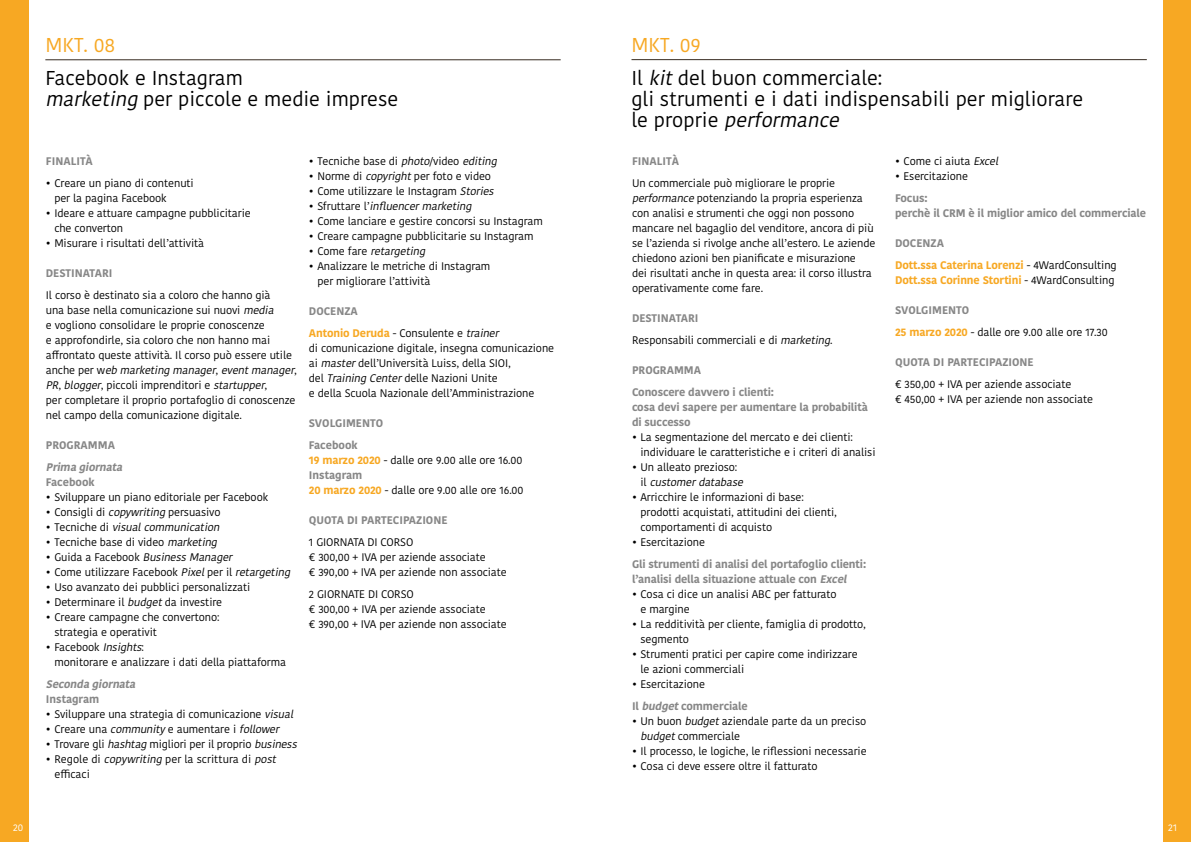
<style>
.page{position:relative;width:1191px;height:842px;background:#fff}
.page>*{position:absolute;margin:0;border:0;box-sizing:border-box;transform-origin:0 0}
.t1{font:20px/21px "Kohinoor Devanagari";color:#000}
.t2{font:20px "Kohinoor Devanagari";color:#f7a823}
.t3{font:11px/15px "Kohinoor Devanagari";letter-spacing:-.01em;color:#000}
.t4{font:700 11px/15px "Kohinoor Devanagari";letter-spacing:-.01em;color:#878787}
.t5{font:700 11px/22px "Kohinoor Devanagari";letter-spacing:-.01em;color:#f7a823}
.t6{font:italic 11px "Kohinoor Devanagari";color:#000}
.t7{font:italic 700 11px "Kohinoor Devanagari";color:#878787}
.t8{font:10px "Kohinoor Devanagari";color:#fff}
.s1{font-style:italic}
.s2{font-style:normal}
.s3{color:#878787}
.s4{font-weight:400;color:#000}
.s5{font-weight:400;font-style:italic;color:#000}
.s6{font-weight:700;color:#f7a823}
.s7{font-weight:700;color:#878787}
.s8{font-weight:700;font-style:italic;color:#878787}
</style>
<div class="page">
<div style="left:1163px;top:0;width:28px;height:842px;background:#f7a823"></div>
<div style="left:0;top:0;width:28px;height:842px;background:#f7a823"></div>
<hr style="left:631px;top:59px;width:515px;height:1px;background:#372b21">
<hr style="left:45px;top:60px;width:515px;height:1px;background:#372b21">
<h1 class="t2" style="left:45px;top:34px;width:71px">MKT. 08</h1>
<h1 class="t1" style="left:45px;top:67px;width:355px">Facebook e Instagram<br><span class="s1">marketing</span> per piccole e medie imprese</h1>
<p class="t4" style="left:46px;top:153px;width:49px">FINALITÀ</p>
<p class="t3" style="left:54px;top:175px;width:141px;text-indent:-9px">• Creare un piano di contenuti per la pagina Facebook</p>
<p class="t3" style="left:54px;top:205px;width:198px;text-indent:-9px">• Ideare e attuare campagne pubblicitarie che converton</p>
<p class="t3" style="left:46px;top:235px;width:160px">• Misurare i risultati dell’attività</p>
<p class="t4" style="left:46px;top:265px;width:68px">DESTINATARI</p>
<p class="t3" style="left:46px;top:287px;width:253px">Il corso è destinato sia a coloro che hanno già<br>una base nella comunicazione sui nuovi <span class="s1">media<br></span>e vogliono consolidare le proprie conoscenze<br>e approfondirle, sia coloro che non hanno mai affrontato queste attività. Il corso può essere utile a n c h e p e r w <span class="s1">ebmarketingmanager</span>, <span class="s1">eventmanager</span>, <span class="s1">PR</span>, <span class="s1">blogger</span>, p i c c o l i i m p re n d i to r i e <span class="s1">startupper</span>,<br>per completare il proprio portafoglio di conoscenze nel campo della comunicazione digitale.</p>
<p class="t4" style="left:46px;top:437px;width:71px">PROGRAMMA</p>
<p class="t7" style="left:46px;top:457px;width:81px">Primagiornata</p>
<p class="t4" style="left:46px;top:474px;width:50px">Facebook</p>
<p class="t3" style="left:46px;top:489px;width:224px">• Sviluppare un piano editoriale per Facebook</p>
<p class="t3" style="left:46px;top:504px;width:176px">• Consigli di <span class="s1">copywriting</span>persuasivo</p>
<p class="t6" style="left:46px;top:520px;width:178px"><span class="s2">• Te c n i c h e d i</span> visualcommunication</p>
<p class="t3" style="left:46px;top:534px;width:176px">• Tecniche base di video <span class="s1">marketing</span></p>
<p class="t3" style="left:46px;top:549px;width:191px">• G u i d a a Fa c e b o o k <span class="s1">BusinessManager</span></p>
<p class="t3" style="left:46px;top:564px;width:249px">• Come utilizzare Facebook <span class="s1">Pixel</span>per il <span class="s1">retargeting</span></p>
<p class="t3" style="left:46px;top:579px;width:206px">• Uso avanzato dei pubblici personalizzati</p>
<p class="t3" style="left:46px;top:594px;width:178px">• Determinare il <span class="s1">budget</span>da investire</p>
<p class="t3" style="left:54px;top:609px;width:167px;text-indent:-9px">• Creare campagne che convertono: strategia e operativit</p>
<p class="t3" style="left:54px;top:639px;width:233px;text-indent:-9px">• Face b o o k <span class="s1">Insights</span>:<br>monitorare e analizzare i dati della piattaforma</p>
<p class="t7" style="left:46px;top:674px;width:94px">Secondagiornata</p>
<p class="t4" style="left:46px;top:691px;width:55px">Instagram</p>
<p class="t3" style="left:46px;top:706px;width:252px">• Sviluppare una strategia di comunicazione <span class="s1">visual</span></p>
<p class="t3" style="left:46px;top:721px;width:238px">• Creare una <span class="s1">community</span>e aumentare i <span class="s1">follower</span></p>
<p class="t3" style="left:46px;top:736px;width:256px">• Trovare gli <span class="s1">hashtag</span>migliori per il proprio <span class="s1">business</span></p>
<p class="t3" style="left:54px;top:751px;width:226px;text-indent:-9px">• Regole di <span class="s1">copywriting</span> per la scrittura di <span class="s1">post </span>efficaci</p>
<p class="t3" style="left:309px;top:153px;width:193px">• Tecniche base di <span class="s1">photo</span>/video <span class="s1">editing</span></p>
<p class="t3" style="left:309px;top:168px;width:184px">• Norme di <span class="s1">copyright</span>per foto e video</p>
<p class="t3" style="left:309px;top:183px;width:190px">• Come utilizzare le Instagram <span class="s1">Stories</span></p>
<p class="t6" style="left:309px;top:199px;width:167px"><span class="s2">• Sf r u tt a re l ’</span> influencermarketing</p>
<p class="t3" style="left:309px;top:213px;width:235px">• Come lanciare e gestire concorsi su Instagram</p>
<p class="t3" style="left:309px;top:228px;width:226px">• Creare campagne pubblicitarie su Instagram</p>
<p class="t6" style="left:309px;top:244px;width:121px"><span class="s2">• C o m e fa re</span> retargeting</p>
<p class="t3" style="left:317px;top:258px;width:174px;text-indent:-9px">• Analizzare le metriche di Instagram per migliorare l’attività</p>
<p class="t5" style="left:309px;top:300px;width:195px"><span class="s3">DOCENZA<br></span>Antonio Deruda <span class="s4">- Consulente e</span> <span class="s5">trainer</span></p>
<p class="t3" style="left:309px;top:340px;width:247px">di comunicazione digitale, insegna comunicazione ai <span class="s1">master</span>dell’Università Luiss, della SIOI,<br>del <span class="s1">TrainingCenter</span>delle Nazioni Unite<br>e della Scuola Nazionale dell’Amministrazione</p>
<p class="t4" style="left:309px;top:412px;width:76px;line-height:22px">SVOLGIMENTO<br>Facebook</p>
<p class="t3" style="left:309px;top:452px;width:216px"><span class="s6">19 marzo 2020</span> - dalle ore 9.00 alle ore 16.00<br><span class="s7">Instagram<br></span><span class="s6">20 marzo 2020</span> - dalle ore 9.00 alle ore 16.00</p>
<p class="t4" style="left:309px;top:512px;width:140px">QUOTA DI PARTECIPAZIONE</p>
<p class="t3" style="left:309px;top:534px;width:199px">1 GIORNATA DI CORSO<br>€ 300,00 + IVA per aziende associate<br>€ 390,00 + IVA per aziende non associate</p>
<p class="t3" style="left:309px;top:586px;width:199px">2 GIORNATE DI CORSO<br>€ 300,00 + IVA per aziende associate<br>€ 390,00 + IVA per aziende non associate</p>
<h1 class="t2" style="left:631px;top:33px;width:71px">MKT. 09</h1>
<h1 class="t1" style="left:631px;top:67px;width:453px">Il <span class="s1">kit</span>del buon commerciale:<br>gli strumenti e i dati indispensabili per migliorare l e p ro p r i e <span class="s1">performance</span></h1>
<p class="t4" style="left:632px;top:153px;width:49px">FINALITÀ</p>
<p class="t3" style="left:632px;top:175px;width:245px">Un commerciale può migliorare le proprie <span class="s1">performance</span>potenziando la propria esperienza con analisi e strumenti che oggi non possono mancare nel bagaglio del venditore, ancora di più se l’azienda si rivolge anche all’estero. Le aziende chiedono azioni ben pianificate e misurazione<br>dei risultati anche in questa area: il corso illustra operativamente come fare.</p>
<p class="t3" style="left:632px;top:307px;width:203px;line-height:22px"><span class="s7">DESTINATARI<br></span>Responsabili commerciali e di <span class="s1">marketing</span>.</p>
<p class="t4" style="left:632px;top:358px;width:143px;line-height:22px">PROGRAMMA<br>Conoscere davvero i clienti:</p>
<p class="t4" style="left:632px;top:399px;width:237px">cosa devi sapere per aumentare la probabilità di successo</p>
<p class="t3" style="left:640px;top:429px;width:237px;text-indent:-9px">• La segmentazione del mercato e dei clienti: individuare le caratteristiche e i criteri di analisi</p>
<p class="t3" style="left:640px;top:459px;width:107px;text-indent:-9px">• Un alleato prezioso:<br>i l <span class="s1">customerdatabase</span></p>
<p class="t3" style="left:640px;top:489px;width:198px;text-indent:-9px">• Arricchire le informazioni di base: prodotti acquistati, attitudini dei clienti, comportamenti di acquisto</p>
<p class="t3" style="left:632px;top:534px;width:74px">• Esercitazione</p>
<p class="t4" style="left:632px;top:556px;width:236px">Gli strumenti di analisi del portafoglio clienti: l’analisi della situazione attuale con <span class="s1">Excel</span></p>
<p class="t3" style="left:640px;top:586px;width:198px;text-indent:-9px">• Cosa ci dice un analisi ABC per fatturato e margine</p>
<p class="t3" style="left:640px;top:616px;width:227px;text-indent:-9px">• La redditività per cliente, famiglia di prodotto, segmento</p>
<p class="t3" style="left:640px;top:646px;width:219px;text-indent:-9px">• Strumenti pratici per capire come indirizzare le azioni commerciali</p>
<p class="t3" style="left:632px;top:673px;width:117px;line-height:22px">• Esercitazione<br><span class="s7">Il</span> <span class="s8">budget</span><span class="s7">commerciale</span></p>
<p class="t3" style="left:640px;top:713px;width:227px;text-indent:-9px">• Un buon <span class="s1">budget</span>aziendale parte da un preciso <span class="s1">budget</span>commerciale</p>
<p class="t3" style="left:632px;top:743px;width:236px">• Il processo, le logiche, le riflessioni necessarie</p>
<p class="t3" style="left:632px;top:758px;width:187px">• Cosa ci deve essere oltre il fatturato</p>
<p class="t3" style="left:895px;top:153px;width:108px">• Come ci aiuta <span class="s1">Excel</span></p>
<p class="t3" style="left:895px;top:168px;width:74px">• Esercitazione</p>
<p class="t4" style="left:895px;top:190px;width:252px">Focus:<br>perchè il CRM è il miglior amico del commerciale</p>
<p class="t5" style="left:895px;top:231px;width:223px"><span class="s3">DOCENZA<br></span>Dott.ssa Caterina Lorenzi <span class="s4">- 4WardConsulting</span></p>
<p class="t5" style="left:895px;top:268px;width:221px">Dott.ssa Corinne Stortini <span class="s4">- 4WardConsulting</span></p>
<p class="t3" style="left:895px;top:299px;width:214px;line-height:22px"><span class="s7">SVOLGIMENTO<br></span><span class="s6">25 marzo 2020</span> - dalle ore 9.00 alle ore 17.30</p>
<p class="t4" style="left:895px;top:354px;width:140px">QUOTA DI PARTECIPAZIONE</p>
<p class="t3" style="left:895px;top:376px;width:200px">€ 350,00 + IVA per aziende associate<br>€ 450,00 + IVA per aziende non associate</p>
<p class="t8" style="left:13px;top:821px;width:12px">20</p>
<p class="t8" style="left:1168px;top:821px;width:10px">21</p>
</div>
